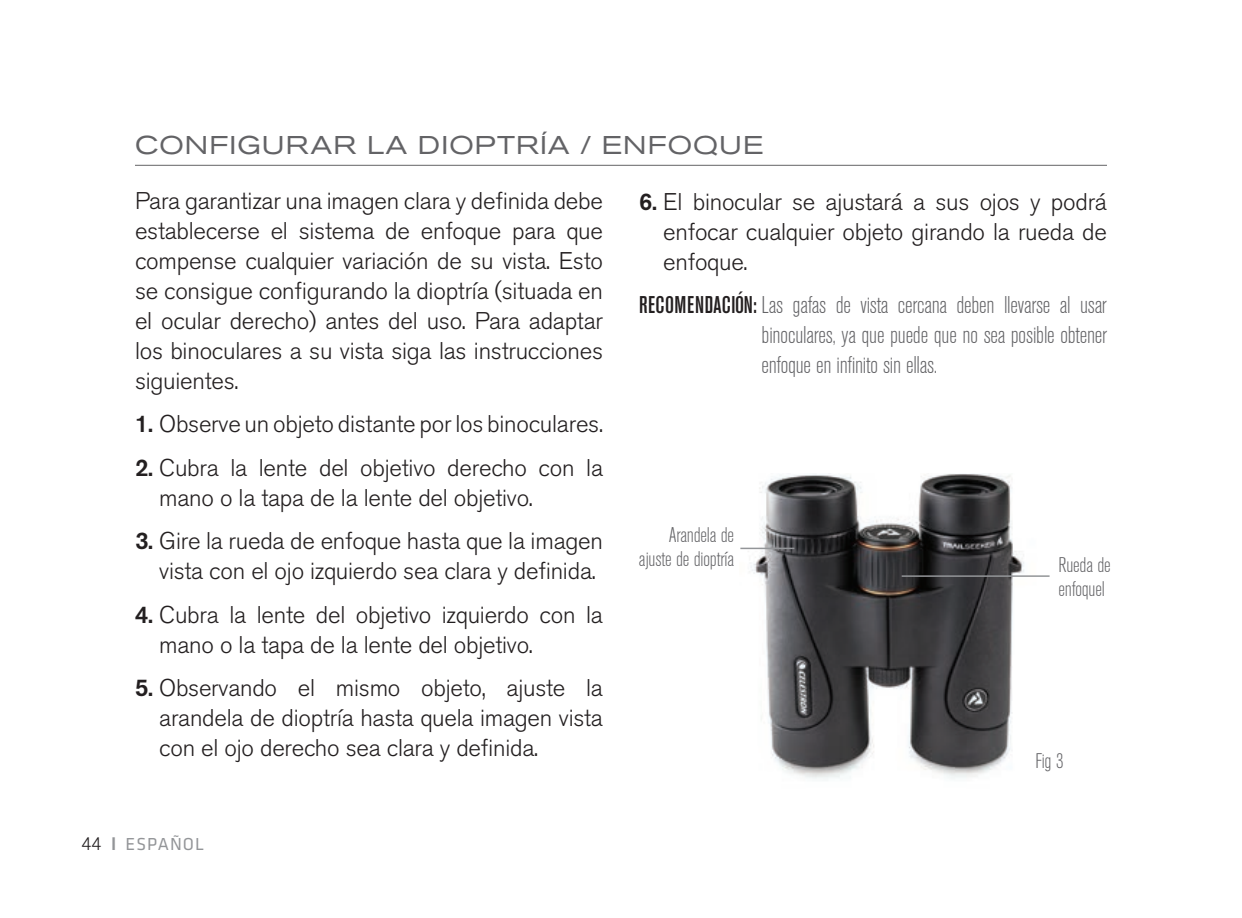
<style>
.page{position:relative;width:1242px;height:918px;background:#fff}
.page>*{position:absolute;margin:0;border:0;box-sizing:border-box;transform-origin:0 0}
.t1{font:expanded 25.5px "Akzidenz Grotesk BE";letter-spacing:.045em;color:#636366}
.t2{font:300 24px/30px "Akzidenz Grotesk BE";letter-spacing:-.01em;color:#231f20;text-align:justify}
.t3{font:300 condensed 24px/30px "Akzidenz Grotesk BE";letter-spacing:-.01em;color:#636366;text-align:justify}
.t4{font:300 condensed 21px/24px "Akzidenz Grotesk BE";letter-spacing:-.01em;color:#636366;text-align:right}
.t5{font:18px "Klavika Basic";letter-spacing:.055em;color:#939598}
.s1{font-weight:500}
.s2{font-family:"Akzidenz Grotesk BE";font-weight:300;color:#231f20}
.s3{font-family:"Akzidenz Grotesk BE";font-weight:500}
.s4{font-weight:500;color:#231f20}
</style>
<div class="page">
<img style="left:740px;top:473px;width:284px;height:306px">
<hr style="left:135px;top:165px;width:972px;height:1px;background:#636366">
<hr style="left:902px;top:575px;width:148px;height:2px;background:#939598">
<hr style="left:740px;top:548px;width:54px;height:1px;background:#939598">
<p class="t1" style="left:135px;top:130px;width:630px">CONFIGURAR LA DIOPTRÍA / ENFOQUE</p>
<p class="t2" style="left:135px;top:186px;width:470px">Para garantizar una imagen clara y definida debe establecerse el sistema de enfoque para que compense cualquier variación de su vista. Esto se consigue configurando la dioptría (situada en el ocular derecho) antes del uso. Para adaptar los binoculares a su vista siga las instrucciones siguientes.</p>
<p class="t2" style="left:135px;top:409px;width:470px"><span class="s1">1.</span> Observe un objeto distante por los binoculares.</p>
<p class="t2" style="left:159px;top:453px;width:445px;text-indent:-24px"><span class="s1">2.</span> Cubra la lente del objetivo derecho con la mano o la tapa de la lente del objetivo.</p>
<p class="t2" style="left:159px;top:526px;width:445px;text-indent:-24px"><span class="s1">3.</span> Gire la rueda de enfoque hasta que la imagen vista con el ojo izquierdo sea clara y definida.</p>
<p class="t2" style="left:159px;top:600px;width:445px;text-indent:-24px"><span class="s1">4.</span> Cubra la lente del objetivo izquierdo con la mano o la tapa de la lente del objetivo.</p>
<p class="t2" style="left:159px;top:673px;width:445px;text-indent:-24px"><span class="s1">5.</span> Observando el mismo objeto, ajuste la arandela de dioptría hasta quela imagen vista con el ojo derecho sea clara y definida.</p>
<p class="t5" style="left:81px;top:832px;width:125px"><span class="s2">44</span> <span class="s3">I</span> ESPAÑOL</p>
<p class="t2" style="left:663px;top:187px;width:445px;text-indent:-24px"><span class="s1">6.</span> El binocular se ajustará a sus ojos y podrá enfocar cualquier objeto girando la rueda de enfoque.</p>
<p class="t3" style="left:762px;top:291px;width:347px;text-indent:-123px"><span class="s4">RECOMENDACIÓN:</span> Las gafas de vista cercana deben llevarse al usar binoculares, ya que puede que no sea posible obtener enfoque en infinito sin ellas.</p>
<p class="t4" style="left:639px;top:524px;width:97px">Arandela de ajuste de dioptría</p>
<p class="t4" style="left:1059px;top:553px;width:54px;text-align:left">Rueda de enfoquel</p>
<p class="t4" style="left:1035px;top:750px;width:30px">Fig 3</p>
</div>
